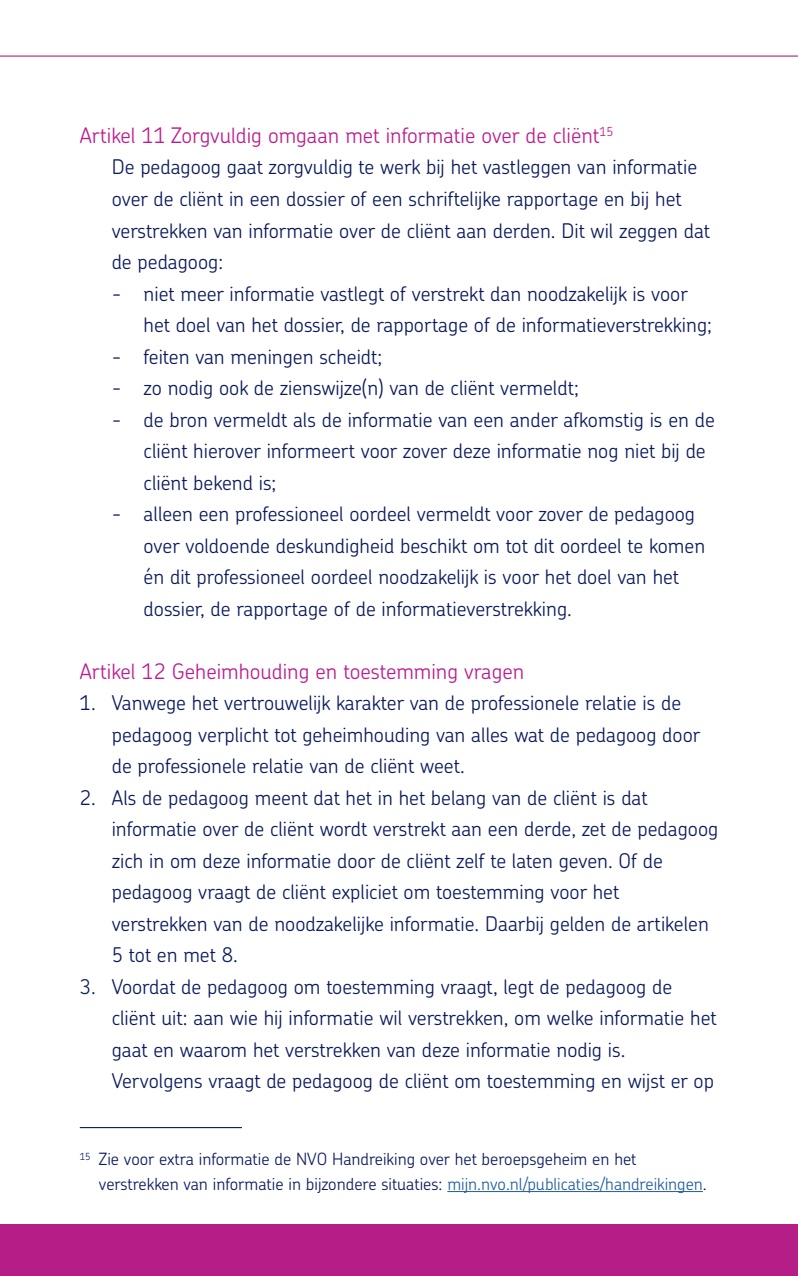
<style>
.page{position:relative;width:798px;height:1276px;background:#fff}
.page>*{position:absolute;margin:0;border:0;box-sizing:border-box;transform-origin:0 0}
.t1{font:300 21.38px "Chevin Pro";color:#bd1b8d}
.t2{font:300 20.25px/31.5px "Chevin Pro";color:#0a1a5d}
.t3{font:300 16.88px/24.8px "Chevin Pro";color:#0a1a5d}
.s1{color:#215e9e}
</style>
<div class="page">
<hr style="left:80px;top:1127px;width:162px;height:1px;background:#0a1a5d">
<hr style="left:447px;top:1191px;width:255px;height:1px;background:#215e9e">
<div style="left:0;top:1223px;width:797px;height:53px;background:#b51e87"></div>
<hr style="left:0;top:55px;width:797px;height:2px;background:#b51e87">
<p class="t1" style="left:80px;top:121px;width:535px">Artikel 11 Zorgvuldig omgaan met informatie over de cliënt<sup>15</sup></p>
<p class="t2" style="left:112px;top:151px;width:600px">De pedagoog gaat zorgvuldig te werk bij het vastleggen van informatie over de cliënt in een dossier of een schriftelijke rapportage en bij het verstrekken van informatie over de cliënt aan derden. Dit wil zeggen dat de pedagoog:</p>
<p class="t2" style="left:144px;top:277px;width:569px;text-indent:-32px">- niet meer informatie vastlegt of verstrekt dan noodzakelijk is voor het doel van het dossier, de rapportage of de informatieverstrekking;</p>
<p class="t2" style="left:112px;top:340px;width:272px">- feiten van meningen scheidt;</p>
<p class="t2" style="left:112px;top:371px;width:468px">- zo nodig ook de zienswijze(n) van de cliënt vermeldt;</p>
<p class="t2" style="left:144px;top:403px;width:572px;text-indent:-32px">- de bron vermeldt als de informatie van een ander afkomstig is en de cliënt hierover informeert voor zover deze informatie nog niet bij de cliënt bekend is;</p>
<p class="t2" style="left:144px;top:497px;width:563px;text-indent:-32px">- alleen een professioneel oordeel vermeldt voor zover de pedagoog over voldoende deskundigheid beschikt om tot dit oordeel te komen én dit professioneel oordeel noodzakelijk is voor het doel van het dossier, de rapportage of de informatieverstrekking.</p>
<p class="t1" style="left:80px;top:656px;width:445px">Artikel 12 Geheimhouding en toestemming vragen</p>
<p class="t2" style="left:112px;top:686px;width:590px;text-indent:-32px">1. Vanwege het vertrouwelijk karakter van de professionele relatie is de pedagoog verplicht tot geheimhouding van alles wat de pedagoog door de professionele relatie van de cliënt weet.</p>
<p class="t2" style="left:112px;top:781px;width:607px;text-indent:-32px">2. Als de pedagoog meent dat het in het belang van de cliënt is dat informatie over de cliënt wordt verstrekt aan een derde, zet de pedagoog zich in om deze informatie door de cliënt zelf te laten geven. Of de pedagoog vraagt de cliënt expliciet om toestemming voor het verstrekken van de noodzakelijke informatie. Daarbij gelden de artikelen 5 tot en met 8.</p>
<p class="t2" style="left:112px;top:970px;width:606px;text-indent:-32px">3. Voordat de pedagoog om toestemming vraagt, legt de pedagoog de cliënt uit: aan wie hij informatie wil verstrekken, om welke informatie het gaat en waarom het verstrekken van deze informatie nodig is.<br>Vervolgens vraagt de pedagoog de cliënt om toestemming en wijst er op</p>
<p class="t3" style="left:99px;top:1146px;width:609px;text-indent:-19px"><sup>15</sup> Zie voor extra informatie de NVO Handreiking over het beroepsgeheim en het verstrekken van informatie in bijzondere situaties: <span class="s1">mijn.nvo.nl/publicaties/handreikingen</span>.</p>
</div>
